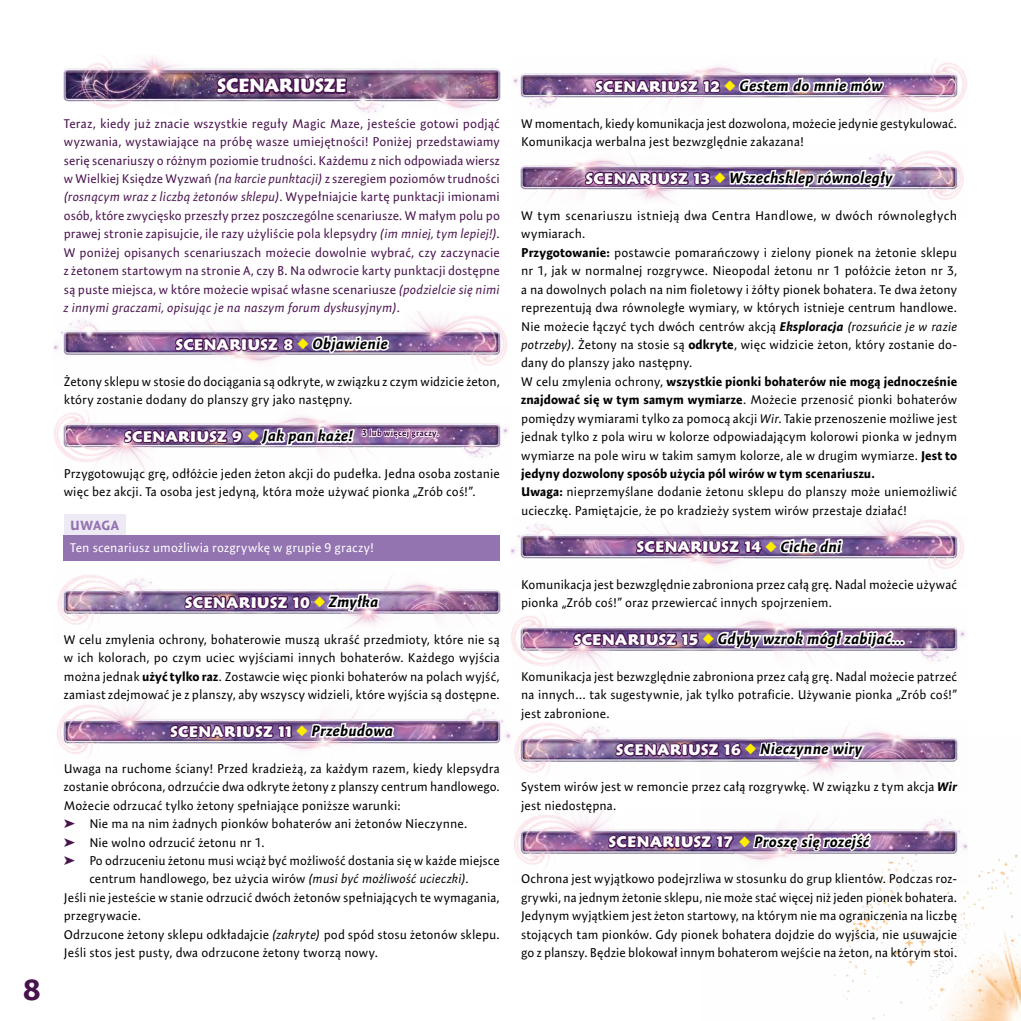
<style>
.page{position:relative;width:1021px;height:1021px;background:#fff}
.page>*{position:absolute;margin:0;border:0;box-sizing:border-box;transform-origin:0 0}
.t1{font:700 30px "Fira Sans";color:#48124d}
.t2{font:900 18.75px "Maiandra GD";letter-spacing:.005em;color:#fff;scale:.96 1}
.t3{font:italic 700 15px "Expo Sans Pro";letter-spacing:.025em;color:#000}
.t4{font:900 15px "Maiandra GD";letter-spacing:.03em;color:#fff}
.t5{font:700 13.5px "Expo Sans Pro";letter-spacing:.02em;color:#9374b1}
.t6{font:12.75px/18.5px "Expo Sans Pro";letter-spacing:.01em;color:#000}
.t7{font:12.75px/18.5px "Expo Sans Pro";letter-spacing:.01em;color:#48124d;text-align:justify}
.t8{font:12.75px "Expo Sans Pro";letter-spacing:.01em;color:#fff}
.t9{font:700 8.7px "Expo Sans Pro";letter-spacing:.04em;color:#48124d}
.s1{font-style:italic}
.s2{color:#ffed00}
.s3{font-family:"Expo Sans Pro";font-weight:700;font-style:italic;color:#000}
.s4{font-family:"Maiandra GD";font-weight:900;font-size:15px;color:#fff}
.s5{font-style:italic;font-size:15px;color:#000}
.s6{font-weight:700}
.s7{color:#48124d}
.s8{font-family:"Maiandra GD";font-weight:900;font-style:normal;color:#fff}
.s9{font-weight:700;font-style:italic}
</style>
<div class="page">
<img style="left:834px;top:845px;width:186px;height:175px">
<img style="left:520px;top:151px;width:444px;height:51px">
<img style="left:63px;top:57px;width:904px;height:56px">
<img style="left:510px;top:515px;width:454px;height:57px">
<img style="left:511px;top:613px;width:454px;height:53px">
<img style="left:510px;top:723px;width:448px;height:52px">
<img style="left:514px;top:815px;width:453px;height:69px">
<img style="left:57px;top:700px;width:453px;height:57px">
<img style="left:57px;top:575px;width:444px;height:52px">
<img style="left:54px;top:410px;width:454px;height:67px">
<img style="left:53px;top:316px;width:454px;height:53px">
<div style="left:64px;top:514px;width:62px;height:28px;background:#eeeaf5"></div>
<div style="left:64px;top:535px;width:436px;height:25px;background:#9374b1"></div>
<svg style="left:214px;top:75px;width:135px;height:27px;background:#643f6d"></svg>
<svg style="left:122px;top:311px;width:317px;height:165px"></svg>
<svg style="left:183px;top:593px;width:129px;height:21px;background:#684476"></svg>
<svg style="left:325px;top:575px;width:58px;height:53px"></svg>
<svg style="left:168px;top:722px;width:126px;height:21px;background:#694477"></svg>
<svg style="left:308px;top:700px;width:89px;height:57px"></svg>
<svg style="left:583px;top:57px;width:314px;height:146px"></svg>
<svg style="left:634px;top:538px;width:130px;height:21px;background:#744e80"></svg>
<svg style="left:778px;top:515px;width:67px;height:57px"></svg>
<svg style="left:571px;top:613px;width:333px;height:241px"></svg>
<h1 class="t1" style="left:23px;top:968px;width:19px">8</h1>
<h2 class="t2" style="left:217px;top:74px;width:136px">SCENARIUSZE</h2>
<p class="t7" style="left:64px;top:114px;width:437px">Teraz, kiedy już znacie wszystkie reguły Magic Maze, jesteście gotowi podjąć wyzwania, wystawiające na próbę wasze umiejętności! Poniżej przedstawiamy serię scenariuszy o różnym poziomie trudności. Każdemu z nich odpowiada wiersz w Wielkiej Księdze Wyzwań <span class="s1">(na karcie punktacji)</span> z szeregiem poziomów trudności <span class="s1">(rosnącym wraz z liczbą żetonów sklepu)</span>. Wypełniajcie kartę punktacji imionami osób, które zwycięsko przeszły przez poszczególne scenariusze. W małym polu po prawej stronie zapisujcie, ile razy użyliście pola klepsydry <span class="s1">(im mniej, tym lepiej!)</span>.<br>W poniżej opisanych scenariuszach możecie dowolnie wybrać, czy zaczynacie z żetonem startowym na stronie A, czy B. Na odwrocie karty punktacji dostępne są puste miejsca, w które możecie wpisać własne scenariusze <span class="s1">(podzielcie się nimi z innymi graczami, opisując je na naszym forum dyskusyjnym)</span>.</p>
<p class="t4" style="left:176px;top:335px;width:214px">SCENARIUSZ 8 <span class="s2">◆</span> <span class="s3">Objawienie</span></p>
<p class="t6" style="left:64px;top:372px;width:437px">Żetony sklepu w stosie do dociągania są odkryte, w związku z czym widzicie żeton, który zostanie dodany do planszy gry jako następny.</p>
<p class="t9" style="left:125px;top:427px;width:316px"><span class="s4">SCENARIUSZ 9</span> <span class="s2">◆</span> <span class="s5">Jak pan każe!</span> 3 lub więcej graczy.</p>
<p class="t6" style="left:64px;top:464px;width:437px">Przygotowując grę, odłóżcie jeden żeton akcji do pudełka. Jedna osoba zostanie więc bez akcji. Ta osoba jest jedyną, która może używać pionka</p>
<p class="t6" style="left:413px;top:490px;width:6px">“</p>
<p class="t6" style="left:417px;top:482px;width:60px">Zrób coś!”.</p>
<p class="t5" style="left:70px;top:516px;width:50px">UWAGA</p>
<p class="t8" style="left:70px;top:539px;width:305px">Ten scenariusz umożliwia rozgrywkę w grupie 9 graczy!</p>
<p class="t4" style="left:185px;top:593px;width:195px">SCENARIUSZ 10 <span class="s2">◆</span> <span class="s3">Zmyłka</span></p>
<p class="t6" style="left:64px;top:630px;width:437px;text-align:justify">W celu zmylenia ochrony, bohaterowie muszą ukraść przedmioty, które nie są w ich kolorach, po czym uciec wyjściami innych bohaterów. Każdego wyjścia można jednak <span class="s6">użyć tylko raz</span>. Zostawcie więc pionki bohaterów na polach wyjść, zamiast zdejmować je z planszy, aby wszyscy widzieli, które wyjścia są dostępne.</p>
<p class="t4" style="left:170px;top:722px;width:224px">SCENARIUSZ 11 <span class="s2">◆</span> <span class="s3">Przebudowa</span></p>
<p class="t6" style="left:64px;top:759px;width:437px">Uwaga na ruchome ściany! Przed kradzieżą, za każdym razem, kiedy klepsydra</p>
<p class="t6" style="left:64px;top:777px;width:437px">zostanie obrócona, odrzućcie dwa odkryte żetony z planszy centrum handlowego.</p>
<p class="t6" style="left:64px;top:796px;width:338px">Możecie odrzucać tylko żetony spełniające poniższe warunki:</p>
<p class="t6" style="left:64px;top:814px;width:405px"><span class="s7">➤</span> Nie ma na nim żadnych pionków bohaterów ani żetonów Nieczynne.</p>
<p class="t6" style="left:64px;top:832px;width:202px"><span class="s7">➤</span> Nie wolno odrzucić żetonu nr 1.</p>
<p class="t6" style="left:64px;top:851px;width:437px"><span class="s7">➤</span> Po odrzuceniu żetonu musi wciąż być możliwość dostania się w każde miejsce</p>
<p class="t6" style="left:89px;top:869px;width:381px">centrum handlowego, bez użycia wirów <span class="s1">(musi być możliwość ucieczki)</span>.</p>
<p class="t6" style="left:64px;top:888px;width:437px">Jeśli nie jesteście w stanie odrzucić dwóch żetonów spełniających te wymagania,</p>
<p class="t6" style="left:64px;top:906px;width:79px">przegrywacie.</p>
<p class="t6" style="left:64px;top:925px;width:437px">Odrzucone żetony sklepu odkładajcie <span class="s1">(zakryte)</span> pod spód stosu żetonów sklepu.</p>
<p class="t6" style="left:64px;top:943px;width:315px">Jeśli stos jest pusty, dwa odrzucone żetony tworzą nowy.</p>
<p class="t3" style="left:595px;top:77px;width:288px"><span class="s8">SCENARIUSZ 12</span> <span class="s2">◆</span> Gestem do mnie mów</p>
<p class="t6" style="left:521px;top:114px;width:437px">W momentach, kiedy komunikacja jest dozwolona, możecie jedynie gestykulować.<br>Komunikacja werbalna jest bezwzględnie zakazana!</p>
<p class="t3" style="left:585px;top:169px;width:308px"><span class="s8">SCENARIUSZ 13</span> <span class="s2">◆</span> Wszechsklep równoległy</p>
<p class="t6" style="left:521px;top:206px;width:437px">W tym scenariuszu istnieją dwa Centra Handlowe, w dwóch równoległych wymiarach.<br><span class="s6">Przygotowanie:</span> postawcie pomarańczowy i zielony pionek na żetonie sklepu nr 1, jak w normalnej rozgrywce. Nieopodal żetonu nr 1 połóżcie żeton nr 3, a na dowolnych polach na nim fioletowy i żółty pionek bohatera. Te dwa żetony reprezentują dwa równoległe wymiary, w których istnieje centrum handlowe.<br>Nie możecie łączyć tych dwóch centrów akcją <span class="s9">Eksploracja</span> <span class="s1">(rozsuńcie je w razie potrzeby)</span>. Żetony na stosie są <span class="s6">odkryte</span>, więc widzicie żeton, który zostanie do&shy;dany do planszy jako następny.<br>W celu zmylenia ochrony, <span class="s6">wszystkie pionki bohaterów nie mogą jednocześnie znajdować się w tym samym wymiarze</span>. Możecie przenosić pionki bohaterów pomiędzy wymiarami tylko za pomocą akcji <span class="s1">Wir</span>. Takie przenoszenie możliwe jest jednak tylko z pola wiru w kolorze odpowiadającym kolorowi pionka w jednym wymiarze na pole wiru w takim samym kolorze, ale w drugim wymiarze. <span class="s6">Jest to jedyny dozwolony sposób użycia pól wirów w tym scenariuszu.<br>Uwaga:</span> nieprzemyślane dodanie żetonu sklepu do planszy może uniemożliwić ucieczkę. Pamiętajcie, że po kradzieży system wirów przestaje działać!</p>
<p class="t4" style="left:636px;top:537px;width:206px">SCENARIUSZ 14 <span class="s2">◆</span> <span class="s3">Ciche dni</span></p>
<p class="t6" style="left:521px;top:574px;width:437px">Komunikacja jest bezwzględnie zabroniona przez całą grę. Nadal możecie używać pionka</p>
<p class="t6" style="left:561px;top:600px;width:6px">“</p>
<p class="t6" style="left:566px;top:593px;width:267px">Zrób coś!” oraz przewiercać innych spojrzeniem.</p>
<p class="t3" style="left:574px;top:629px;width:332px"><span class="s8">SCENARIUSZ 15</span> <span class="s2">◆</span> Gdyby wzrok mógł zabijać…</p>
<p class="t6" style="left:521px;top:667px;width:437px">Komunikacja jest bezwzględnie zabroniona przez całą grę. Nadal możecie patrzeć na innych… tak sugestywnie, jak tylko potraficie. Używanie pionka</p>
<p class="t6" style="left:896px;top:693px;width:6px">“</p>
<p class="t6" style="left:900px;top:685px;width:58px">Zrób coś!”</p>
<p class="t6" style="left:521px;top:703px;width:90px">jest zabronione.</p>
<p class="t3" style="left:616px;top:740px;width:247px"><span class="s8">SCENARIUSZ 16</span> <span class="s2">◆</span> Nieczynne wiry</p>
<p class="t6" style="left:521px;top:777px;width:437px">System wirów jest w remoncie przez całą rozgrywkę. W związku z tym akcja <span class="s9">Wir </span>jest niedostępna.</p>
<p class="t3" style="left:609px;top:832px;width:262px"><span class="s8">SCENARIUSZ 17</span> <span class="s2">◆</span> Proszę się rozejść</p>
<p class="t6" style="left:521px;top:869px;width:437px;text-align:justify">Ochrona jest wyjątkowo podejrzliwa w stosunku do grup klientów. Podczas roz&shy;grywki, na jednym żetonie sklepu, nie może stać więcej niż jeden pionek bohatera.<br>Jedynym wyjątkiem jest żeton startowy, na którym nie ma ograniczenia na liczbę stojących tam pionków. Gdy pionek bohatera dojdzie do wyjścia, nie usuwajcie go z planszy. Będzie blokował innym bohaterom wejście na żeton, na którym stoi.</p>
</div>
